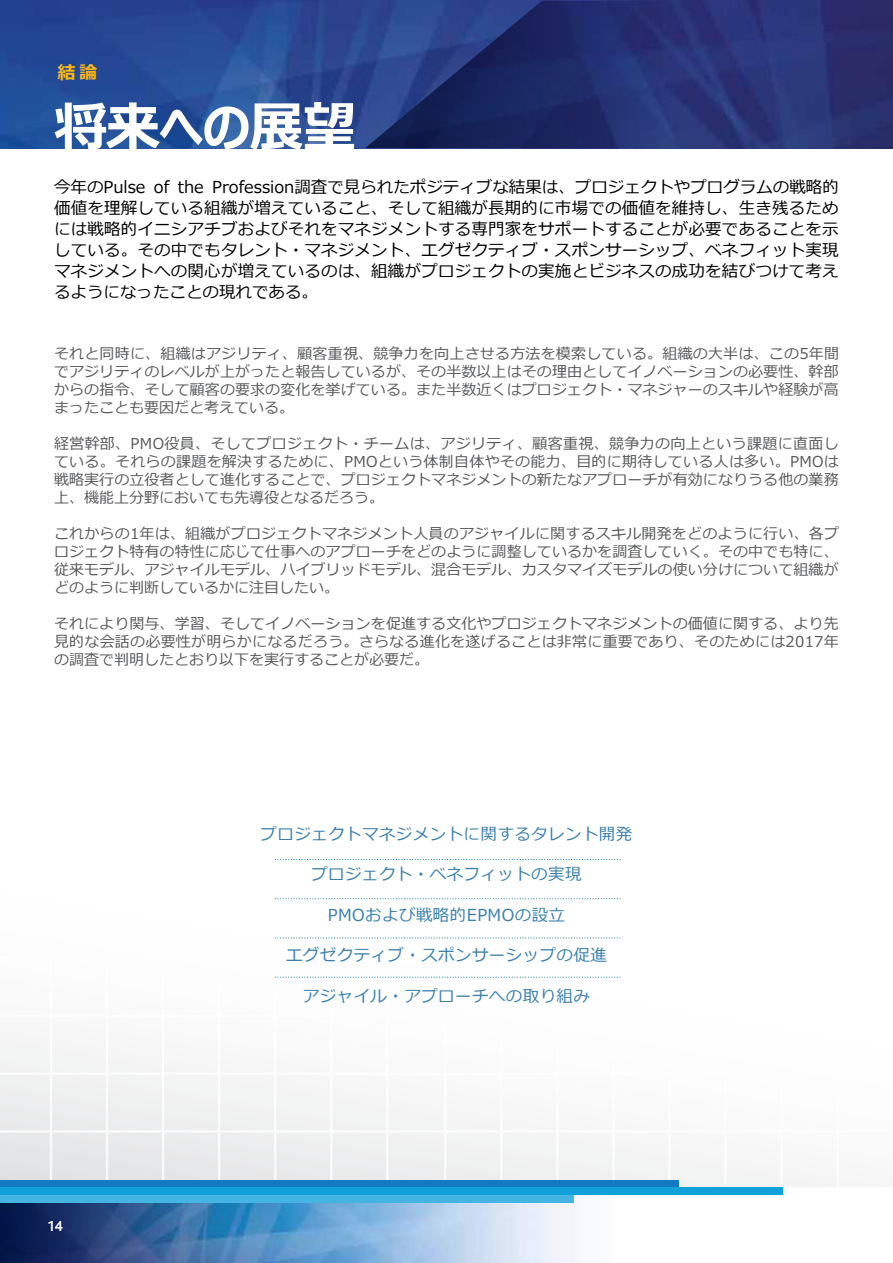
<style>
.page{position:relative;width:893px;height:1263px;background:#fff}
.page>*{position:absolute;margin:0;border:0;box-sizing:border-box;transform-origin:0 0}
.t1{font:700 54px "Meiryo UI";letter-spacing:-.025em;color:#fff}
.t2{font:700 18px "Meiryo UI";color:#fdb714}
.t3{font:16.5px/21px "Meiryo";letter-spacing:.01em;color:#000;text-align:justify}
.t4{font:16.5px "Meiryo";letter-spacing:.025em;color:#3b80af}
.t5{font:15px/18px "Meiryo";letter-spacing:.005em;color:#58595b;text-align:justify}
.t6{font:700 15px "Bliss 2";color:#fff}
</style>
<div class="page">
<img style="left:543px;top:0;width:350px;height:148px">
<svg style="left:543px;top:2px;width:120px;height:146px;background:#212d6d"></svg>
<img style="left:208px;top:1195px;width:366px;height:68px">
<svg style="left:0;top:898px;width:847px;height:289px"></svg>
<svg style="left:0;top:1202px;width:208px;height:61px;background:#26477d"></svg>
<div style="left:0;top:1180px;width:678px;height:7px;background:#127ac0"></div>
<div style="left:0;top:1187px;width:783px;height:8px;background:#12a0db"></div>
<div style="left:0;top:1195px;width:573px;height:7px;background:#45b4e2"></div>
<img style="left:0;top:0;width:543px;height:149px">
<svg style="left:275px;top:859px;width:345px;height:1px"></svg>
<svg style="left:275px;top:937px;width:345px;height:1px"></svg>
<svg style="left:275px;top:898px;width:345px;height:1px"></svg>
<svg style="left:275px;top:977px;width:345px;height:1px"></svg>
<p class="t2" style="left:58px;top:60px;width:41px">結論</p>
<h1 class="t1" style="left:53px;top:89px;width:305px">将来への展望</h1>
<p class="t3" style="left:54px;top:177px;width:786px">今年のPulse of the Profession調査で見られたポジティブな結果は、プロジェクトやプログラムの戦略的価値を理解している組織が増えていること、そして組織が長期的に市場での価値を維持し、生き残るためには戦略的イニシアチブおよびそれをマネジメントする専門家をサポートすることが必要であることを示している。その中でもタレント・マネジメント、エグゼクティブ・スポンサーシップ、ベネフィット実現マネジメントへの関心が増えているのは、組織がプロジェクトの実施とビジネスの成功を結びつけて考えるようになったことの現れである。</p>
<p class="t5" style="left:54px;top:345px;width:787px">それと同時に、組織はアジリティ、顧客重視、競争力を向上させる方法を模索している。組織の大半は、この5年間でアジリティのレベルが上がったと報告しているが、その半数以上はその理由としてイノベーションの必要性、幹部からの指令、そして顧客の要求の変化を挙げている。また半数近くはプロジェクト・マネジャーのスキルや経験が高まったことも要因だと考えている。</p>
<p class="t5" style="left:54px;top:435px;width:786px">経営幹部、PMO役員、そしてプロジェクト・チームは、アジリティ、顧客重視、競争力の向上という課題に直面している。それらの課題を解決するために、PMOという体制自体やその能力、目的に期待している人は多い。PMOは戦略実行の立役者として進化することで、プロジェクトマネジメントの新たなアプローチが有効になりうる他の業務上、機能上分野においても先導役となるだろう。</p>
<p class="t5" style="left:54px;top:525px;width:787px">これからの1年は、組織がプロジェクトマネジメント人員のアジャイルに関するスキル開発をどのように行い、各プロジェクト特有の特性に応じて仕事へのアプローチをどのように調整しているかを調査していく。その中でも特に、従来モデル、アジャイルモデル、ハイブリッドモデル、混合モデル、カスタマイズモデルの使い分けについて組織がどのように判断しているかに注目したい。</p>
<p class="t5" style="left:54px;top:615px;width:786px">それにより関与、学習、そしてイノベーションを促進する文化やプロジェクトマネジメントの価値に関する、より先見的な会話の必要性が明らかになるだろう。さらなる進化を遂げることは非常に重要であり、そのためには2017年の調査で判明したとおり以下を実行することが必要だ。</p>
<p class="t6" style="left:48px;top:1217px;width:17px">14</p>
<p class="t4" style="left:261px;top:822px;width:373px">プロジェクトマネジメントに関するタレント開発</p>
<p class="t4" style="left:311px;top:863px;width:272px">プロジェクト・ベネフィットの実現</p>
<p class="t4" style="left:328px;top:903px;width:239px">PMOおよび戦略的EPMOの設立</p>
<p class="t4" style="left:286px;top:944px;width:322px">エグゼクティブ・スポンサーシップの促進</p>
<p class="t4" style="left:303px;top:984px;width:289px">アジャイル・アプローチへの取り組み</p>
</div>
